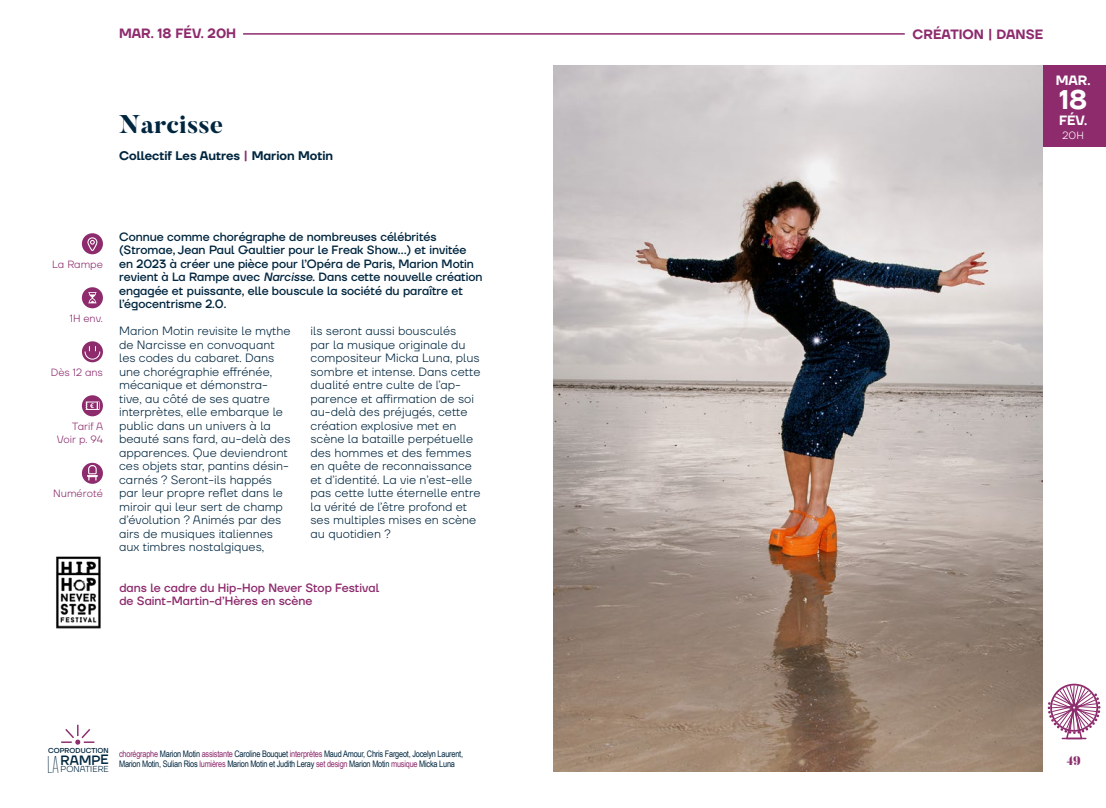
<style>
.page{position:relative;width:1106px;height:808px;background:#fff}
.page>*{position:absolute;margin:0;border:0;box-sizing:border-box;transform-origin:0 0}
.Titre{font:600 27px "TT Firs Neue";color:#fff}
.Titre_spectacle{font:800 25.5px "Butler";color:#00263f}
.Type_de_spectacle{font:600 13.5px "TT Firs Neue";color:#8d2b6d}
.DATES___STYLE_DE_SPECTACLE{font:600 13.5px "TT Firs Neue";color:#8d2b6d}
.Titre-2{font:600 13.5px "TT Firs Neue";color:#fff}
.t1{font:500 13.5px "TT Firs Neue";letter-spacing:-.01em;color:#00263f}
.Auteur_-_Compagnie{font:600 12.45px "TT Firs Neue";color:#00263f}
.t2{font:900 12.45px "Butler";color:#8d2b6d}
.texte_descriptif{font:300 12px/13.5px "TT Firs Neue";color:#00263f}
.Descriptif_chapeau{font:500 12px/13.5px "TT Firs Neue";color:#00263f}
.Descriptif_chapeau-2{font:500 12px/13.5px "TT Firs Neue";color:#8d2b6d}
.t3{font:300 10.5px/13.5px "TT Firs Neue";color:#8d2b6d;text-align:right}
.Titre-3{font:300 10.5px "TT Firs Neue";color:#fff}
.t4{font:9px/10.8px "Arial Narrow";letter-spacing:-.025em;color:#00263f}
.t5{font:300 8.7px "TT Firs Neue";letter-spacing:-.01em;color:#00263f}
.t6{font:500 7.2px "TT Firs Neue";letter-spacing:-.01em;color:#00263f}
.s1{color:#8d2b6d}
.s2{font-style:italic}
</style>
<div class="page">
<div style="left:1042px;top:65px;width:64px;height:81px;background:#8d2b6d"></div>
<img style="left:553px;top:65px;width:489px;height:707px">
<svg style="left:82px;top:233px;width:21px;height:21px"></svg>
<svg style="left:82px;top:287px;width:21px;height:21px"></svg>
<svg style="left:82px;top:341px;width:21px;height:21px"></svg>
<svg style="left:84px;top:346px;width:16px;height:14px"></svg>
<svg style="left:82px;top:395px;width:21px;height:21px"></svg>
<svg style="left:82px;top:463px;width:21px;height:21px"></svg>
<hr style="left:243px;top:33px;width:661px;height:2px;background:#8d2b6d">
<img style="left:56px;top:556px;width:45px;height:73px">
<svg style="left:61px;top:725px;width:33px;height:20px"></svg>
<svg style="left:1047px;top:684px;width:54px;height:56px"></svg>
<p class="DATES___STYLE_DE_SPECTACLE" style="left:119px;top:24px;width:119px">MAR. 18 FÉV. 20H</p>
<p class="Titre_spectacle" style="left:119px;top:108px;width:106px">Narcisse</p>
<p class="Auteur_-_Compagnie" style="left:119px;top:147px;width:215px">Collectif Les Autres <span class="s1">|</span> Marion Motin</p>
<p class="t3" style="left:52px;top:257px;width:52px">La Rampe</p>
<p class="t3" style="left:70px;top:311px;width:35px">1H env.</p>
<p class="t3" style="left:51px;top:365px;width:54px">Dès 12 ans</p>
<p class="t3" style="left:57px;top:419px;width:48px">Tarif A<br>Voir p. 94</p>
<p class="t3" style="left:53px;top:487px;width:51px">Numéroté</p>
<p class="Descriptif_chapeau" style="left:119px;top:230px;width:365px">Connue comme chorégraphe de nombreuses célébrités (Stromae, Jean Paul Gaultier pour le Freak Show…) et invitée en 2023 à créer une pièce pour l’Opéra de Paris, Marion Motin revient à La Rampe avec <span class="s2">Narcisse</span>. Dans cette nouvelle création engagée et puissante, elle bouscule la société du paraître et l’égocentrisme 2.0.</p>
<p class="texte_descriptif" style="left:119px;top:324px;width:173px">Marion Motin revisite le mythe de Narcisse en convoquant les codes du cabaret. Dans une chorégraphie effrénée, mécanique et démonstra&shy;tive, au côté de ses quatre interprètes, elle embarque le public dans un univers à la beauté sans fard, au-delà des apparences. Que deviendront ces objets star, pantins désin&shy;carnés ? Seront-ils happés par leur propre reflet dans le miroir qui leur sert de champ d’évolution ? Animés par des airs de musiques italiennes aux timbres nostalgiques,</p>
<p class="texte_descriptif" style="left:310px;top:324px;width:172px">ils seront aussi bousculés<br>par la musique originale du compositeur Micka Luna, plus sombre et intense. Dans cette dualité entre culte de l’ap&shy;parence et affirmation de soi au-delà des préjugés, cette création explosive met en scène la bataille perpétuelle des hommes et des femmes en quête de reconnaissance et d’identité. La vie n’est-elle pas cette lutte éternelle entre la vérité de l’être profond et ses multiples mises en scène au quotidien ?</p>
<p class="Descriptif_chapeau-2" style="left:119px;top:581px;width:261px">dans le cadre du Hip-Hop Never Stop Festival de Saint-Martin-d’Hères en scène</p>
<p class="t6" style="left:48px;top:745px;width:62px">COPRODUCTION</p>
<p class="t1" style="left:61px;top:751px;width:50px">RAMPE</p>
<p class="t5" style="left:61px;top:763px;width:50px">PONATIERE</p>
<p class="t4" style="left:119px;top:748px;width:345px"><span class="s1">chorégraphe</span> Marion Motin <span class="s1">assistante</span> Caroline Bouquet <span class="s1">interprètes</span> Maud Amour, Chris Fargeot, Jocelyn Laurent,<br>Marion Motin, Sulian Rios <span class="s1">lumières</span> Marion Motin et Judith Leray <span class="s1">set design</span> Marion Motin <span class="s1">musique</span> Micka Luna</p>
<p class="Type_de_spectacle" style="left:912px;top:25px;width:132px">CRÉATION | DANSE</p>
<p class="Titre-2" style="left:1055px;top:71px;width:36px">MAR.</p>
<p class="Titre" style="left:1059px;top:81px;width:30px">18</p>
<p class="Titre-2" style="left:1059px;top:111px;width:30px">FÉV.</p>
<p class="Titre-3" style="left:1062px;top:128px;width:23px">20H</p>
<p class="t2" style="left:1066px;top:752px;width:16px">49</p>
</div>
